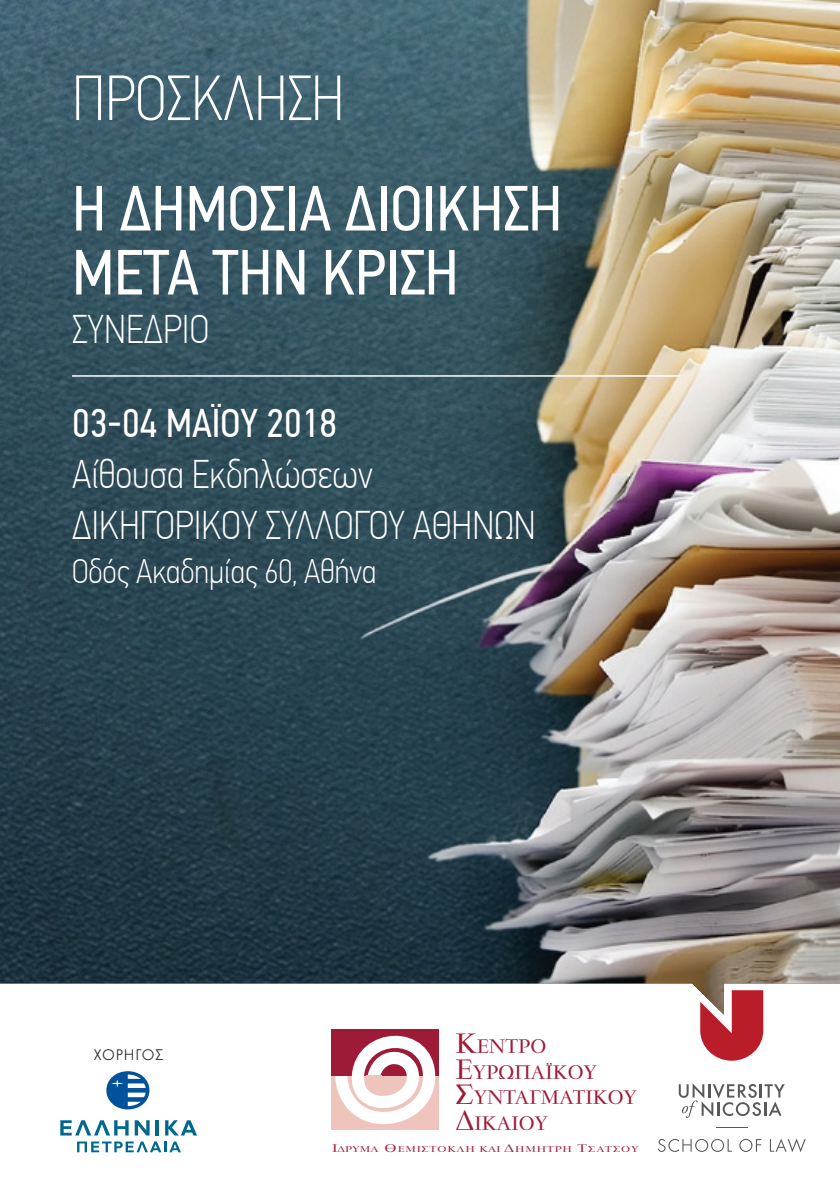
<style>
.page{position:relative;width:840px;height:1191px;background:#fff}
.page>*{position:absolute;margin:0;border:0;box-sizing:border-box;transform-origin:0 0}
.t1{font:64px/64px "PF Din Text Cond Pro";color:#fff}
.t2{font:100 64px "PF Din Text Cond Pro";color:#fff}
.t3{font:100 40px/51.2px "PF Din Text Cond Pro";color:#fff}
.t4{font:40px "PF Din Text Cond Pro";color:#fff}
.t5{font:100 34px "PF Din Text Cond Pro";color:#fff}
.t6{font:500 21.4px/25.6px "PF Garamond Classic";color:#9e1b37}
.t7{font:300 16px "Futura";letter-spacing:.05em;color:#231f20}
.t8{font:500 9.2px "PF Garamond Classic";letter-spacing:.06em;color:#9e1b37;scale:1.32 1}
.s1{font-size:30.8px}
.s2{font-size:12.2px}
</style>
<div class="page">
<svg style="left:658px;top:1139px;width:73px;height:13px"></svg>
<svg style="left:739px;top:1139px;width:21px;height:13px"></svg>
<svg style="left:769px;top:1138px;width:36px;height:14px"></svg>
<svg style="left:678px;top:1083px;width:106px;height:34px"></svg>
<svg style="left:700px;top:1014px;width:62px;height:46px"></svg>
<hr style="left:715px;top:1126px;width:32px;height:1px;background:#57585a">
<img style="left:0;top:0;width:839px;height:1014px">
<svg style="left:331px;top:1029px;width:108px;height:101px"></svg>
<div style="left:332px;top:1070px;width:16px;height:5px;background:#9e1b37"></div>
<div style="left:365px;top:1075px;width:16px;height:7px;background:#eec4bc"></div>
<hr style="left:72px;top:375px;width:608px;height:2px;background:#fff">
<div style="left:106px;top:1071px;width:43px;height:38px;background:#01529b;border-radius:50%"></div>
<svg style="left:111px;top:1074px;width:34px;height:32px"></svg>
<svg style="left:60px;top:1120px;width:68px;height:15px"></svg>
<svg style="left:135px;top:1120px;width:14px;height:15px"></svg>
<hr style="left:156px;top:1120px;width:3px;height:15px;background:#00688f">
<svg style="left:165px;top:1120px;width:32px;height:15px"></svg>
<svg style="left:77px;top:1141px;width:104px;height:11px"></svg>
<h1 class="t2" style="left:72px;top:62px;width:273px">ΠΡΟΣΚΛΗΣΗ</h1>
<h1 class="t1" style="left:72px;top:177px;width:491px">Η ΔΗΜΌΣΙΑ ΔΙΟΊ ΚΗΣΗ<br>ΜΕΤΆ ΤΗΝ ΚΡΊΣΗ</h1>
<p class="t3" style="left:72px;top:303px;width:138px">ΣΥΝΈΔΡΙΟ</p>
<p class="t4" style="left:72px;top:399px;width:266px">03-04 MAΐΟΥ 2018</p>
<p class="t3" style="left:72px;top:448px;width:465px">Αίθουσα Εκδηλώσεων<br>ΔΙΚΗΓΟΡΙΚΟΎ ΣΥΛΛΌΓΟΥ ΑΘΗΝΏΝ</p>
<p class="t5" style="left:72px;top:552px;width:306px">Οδός Ακαδημίας 60, Αθήνα</p>
<p class="t7" style="left:94px;top:1045px;width:71px">ΧΟΡΗΓΟΣ</p>
<p class="t6" style="left:455px;top:1034px;width:183px"><span class="s1">Κ</span>ΕΝΤΡΟ<br><span class="s1">Ε</span>ΥΡΩΠΑΪΚΟΥ<br><span class="s1">Σ</span>ΥΝΤΑΓΜΑΤΙΚΟΥ <span class="s1">∆</span>ΙΚΑΙΟΥ</p>
<p class="t8" style="left:332px;top:1144px;width:234px"><span class="s2">Ι</span>∆ΡΥΜΑ <span class="s2">Θ</span>ΕΜΙΣΤΟΚΛΗ ΚΑΙ <span class="s2">∆</span>ΗΜΗΤΡΗ <span class="s2">Τ</span>ΣΑΤΣΟΥ</p>
</div>
